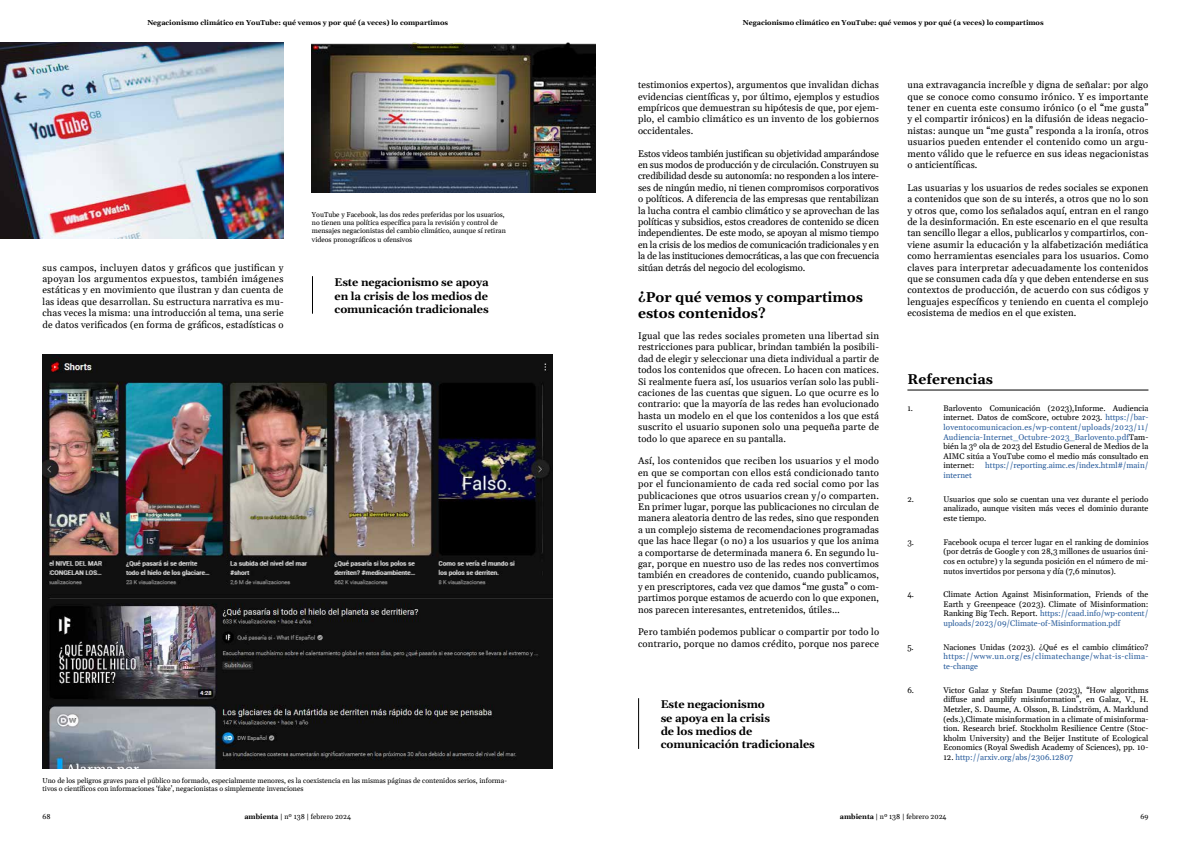
<style>
.page{position:relative;width:1191px;height:842px;background:#fff}
.page>*{position:absolute;margin:0;border:0;box-sizing:border-box;transform-origin:0 0}
.t1{font:700 14px/16.8px "Gelasio";color:#000}
.t2{font:700 11px/13.2px "Gelasio";letter-spacing:-.01em;color:#000;text-align:justify}
.t3{font:9.5px/11.4px "Gelasio";letter-spacing:.01em;color:#000;text-align:justify}
.t4{font:8px/9.6px "Gelasio";color:#000;text-align:justify}
.t5{font:8px "Gelasio";color:#275b9b}
.t6{font:8px/9.6px "Gelasio";letter-spacing:.035em;color:#275b9b}
.t7{font:7px/8.4px "Gelasio";color:#000}
.t8{font:700 7px "Gelasio";color:#000}
.s1{color:#275b9b}
.s2{color:#000}
.s3{font-weight:700}
</style>
<div class="page">
<hr style="left:907px;top:390px;width:241px;height:1px;background:#000">
<img style="left:0;top:43px;width:283px;height:196px">
<img style="left:312px;top:43px;width:283px;height:149px">
<img style="left:43px;top:355px;width:510px;height:413px">
<hr style="left:312px;top:276px;width:1px;height:38px;background:#000">
<hr style="left:638px;top:698px;width:1px;height:51px;background:#000">
<p class="t8" style="left:147px;top:16px;width:302px">Negacionismo climático en YouTube: qué vemos y por qué (a veces) lo compartimos</p>
<p class="t8" style="left:743px;top:16px;width:302px">Negacionismo climático en YouTube: qué vemos y por qué (a veces) lo compartimos</p>
<p class="t3" style="left:43px;top:260px;width:243px">sus campos, incluyen datos y gráficos que justifican y apoyan los argumentos expuestos, también imágenes estáticas y en movimiento que ilustran y dan cuenta de las ideas que desarrollan. Su estructura narrativa es mu&shy;chas veces la misma: una introducción al tema, una serie de datos verificados (en forma de gráficos, estadísticas o</p>
<p class="t7" style="left:312px;top:209px;width:195px">YouTube y Facebook, las dos redes preferidas por los usuarios, no tienen una política específica para la revisión y control de mensajes negacionistas del cambio climático, aunque sí retiran videos pronográficos u ofensivos</p>
<p class="t2" style="left:334px;top:275px;width:156px">Este negacionismo se apoya en la crisis de los medios de comunicación tradicionales</p>
<p class="t7" style="left:43px;top:775px;width:466px">Uno de los peligros graves para el público no formado, especialmente menores, es la coexistencia en las mismas páginas de contenidos serios, informa&shy;tivos o científicos con informaciones ‘fake’, negacionistas o simplemente invenciones</p>
<p class="t3" style="left:638px;top:78px;width:243px">testimonios expertos), argumentos que invalidan dichas evidencias científicas y, por último, ejemplos y estudios empíricos que demuestran su hipótesis de que, por ejem&shy;plo, el cambio climático es un invento de los gobiernos occidentales.</p>
<p class="t3" style="left:638px;top:146px;width:243px">Estos videos también justifican su objetividad amparándose en sus modos de producción y de circulación. Construyen su credibilidad desde su autonomía: no responden a los intere&shy;ses de ningún medio, ni tienen compromisos corporativos o políticos. A diferencia de las empresas que rentabilizan la lucha contra el cambio climático y se aprovechan de las políticas y subsidios, estos creadores de contenido se dicen independientes. De este modo, se apoyan al mismo tiempo en la crisis de los medios de comunicación tradicionales y en la de las instituciones democráticas, a las que con frecuencia sitúan detrás del negocio del ecologismo.</p>
<h1 class="t1" style="left:638px;top:287px;width:226px">¿Por qué vemos y compartimos estos contenidos?</h1>
<p class="t3" style="left:638px;top:329px;width:243px">Igual que las redes sociales prometen una libertad sin restricciones para publicar, brindan también la posibili&shy;dad de elegir y seleccionar una dieta individual a partir de todos los contenidos que ofrecen. Lo hacen con matices.<br>Si realmente fuera así, los usuarios verían solo las publi&shy;caciones de las cuentas que siguen. Lo que ocurre es lo contrario: que la mayoría de las redes han evolucionado hasta un modelo en el que los contenidos a los que está suscrito el usuario suponen solo una pequeña parte de todo lo que aparece en su pantalla.</p>
<p class="t3" style="left:638px;top:454px;width:243px">Así, los contenidos que reciben los usuarios y el modo en que se comportan con ellos está condicionado tanto por el funcionamiento de cada red social como por las publicaciones que otros usuarios crean y/o comparten.<br>En primer lugar, porque las publicaciones no circulan de manera aleatoria dentro de las redes, sino que responden a un complejo sistema de recomendaciones programadas que las hace llegar (o no) a los usuarios y que los anima a comportarse de determinada manera 6. En segundo lu&shy;gar, porque en nuestro uso de las redes nos convertimos también en creadores de contenido, cuando publicamos, y en prescriptores, cada vez que damos “me gusta” o com&shy;partimos porque estamos de acuerdo con lo que exponen, nos parecen interesantes, entretenidos, útiles…</p>
<p class="t3" style="left:638px;top:625px;width:243px">Pero también podemos publicar o compartir por todo lo contrario, porque no damos crédito, porque nos parece</p>
<p class="t2" style="left:660px;top:697px;width:156px;text-align:left">Este negacionismo<br>se apoya en la crisis<br>de los medios de comunicación tradicionales</p>
<p class="t3" style="left:907px;top:78px;width:243px">una extravagancia increíble y digna de señalar: por algo que se conoce como consumo irónico. Y es importante tener en cuenta este consumo irónico (o el “me gusta” y el compartir irónicos) en la difusión de ideas negacio&shy;nistas: aunque un “me gusta” responda a la ironía, otros usuarios pueden entender el contenido como un argu&shy;mento válido que le refuerce en sus ideas negacionistas o anticientíficas.</p>
<p class="t3" style="left:907px;top:180px;width:243px">Las usuarias y los usuarios de redes sociales se exponen a contenidos que son de su interés, a otros que no lo son y otros que, como los señalados aquí, entran en el rango de la desinformación. En este escenario en el que resulta tan sencillo llegar a ellos, publicarlos y compartirlos, con&shy;viene asumir la educación y la alfabetización mediática como herramientas esenciales para los usuarios. Como claves para interpretar adecuadamente los contenidos que se consumen cada día y que deben entenderse en sus contextos de producción, de acuerdo con sus códigos y lenguajes específicos y teniendo en cuenta el complejo ecosistema de medios en el que existen.</p>
<h1 class="t1" style="left:907px;top:369px;width:87px">Referencias</h1>
<p class="t4" style="left:907px;top:402px;width:7px">1.</p>
<p class="t4" style="left:943px;top:402px;width:206px">Barlovento Comunicación (2023),Informe. Audiencia internet. Datos de comScore, octubre 2023. <span class="s1">https://bar&shy;loventocomunicacion.es/wp-content/uploads/2023/11/ Audiencia-Internet_Octubre-2023_Barlovento.pdf</span>Tam&shy;bién la 3º ola de 2023 del Estudio General de Medios de la AIMC sitúa a YouTube como el medio más consultado en internet:</p>
<p class="t5" style="left:985px;top:458px;width:165px">https://reporting.aimc.es/index.html#/main/</p>
<p class="t5" style="left:943px;top:468px;width:30px">internet</p>
<p class="t4" style="left:907px;top:493px;width:8px">2.</p>
<p class="t4" style="left:943px;top:493px;width:206px">Usuarios que solo se cuentan una vez durante el periodo analizado, aunque visiten más veces el dominio durante este tiempo.</p>
<p class="t4" style="left:907px;top:536px;width:8px">3.</p>
<p class="t4" style="left:943px;top:536px;width:206px">Facebook ocupa el tercer lugar en el ranking de dominios (por detrás de Google y con 28,3 millones de usuarios úni&shy;cos en octubre) y la segunda posición en el número de mi&shy;nutos invertidos por persona y día (7,6 minutos).</p>
<p class="t4" style="left:907px;top:589px;width:8px">4.</p>
<p class="t4" style="left:943px;top:589px;width:206px">Climate Action Against Misinformation, Friends of the Earth y Greenpeace (2023). Climate of Misinformation:<br>Ranking Big Tech. Report. <span class="s1">https://caad.info/wp-content/ uploads/2023/09/Climate-of-Misinformation.pdf</span></p>
<p class="t4" style="left:907px;top:641px;width:8px">5.</p>
<p class="t4" style="left:943px;top:641px;width:206px">Naciones Unidas (2023). ¿Qué es el cambio climático?</p>
<p class="t6" style="left:943px;top:651px;width:206px">https://www.un.org/es/climatechange/what-is-clima&shy;te-change</p>
<p class="t4" style="left:907px;top:684px;width:8px">6.</p>
<p class="t4" style="left:943px;top:684px;width:206px">Victor Galaz y Stefan Daume (2023), “How algorithms diffuse and amplify misinformation”, en Galaz, V., H.<br>Metzler, S. Daume, A. Olsson, B. Lindström, A. Marklund (eds.),Climate misinformation in a climate of misinforma&shy;tion. Research brief. Stockholm Resilience Centre (Stoc&shy;kholm University) and the Beijer Institute of Ecological Economics (Royal Swedish Academy of Sciences), pp. 10-</p>
<p class="t5" style="left:943px;top:750px;width:131px"><span class="s2">12.</span> http://arxiv.org/abs/2306.12807</p>
<p class="t7" style="left:43px;top:811px;width:10px">68</p>
<p class="t7" style="left:244px;top:811px;width:108px"><span class="s3">ambienta</span> | nº 138 | febrero 2024</p>
<p class="t7" style="left:840px;top:811px;width:108px"><span class="s3">ambienta</span> | nº 138 | febrero 2024</p>
<p class="t7" style="left:1140px;top:811px;width:9px">69</p>
</div>
